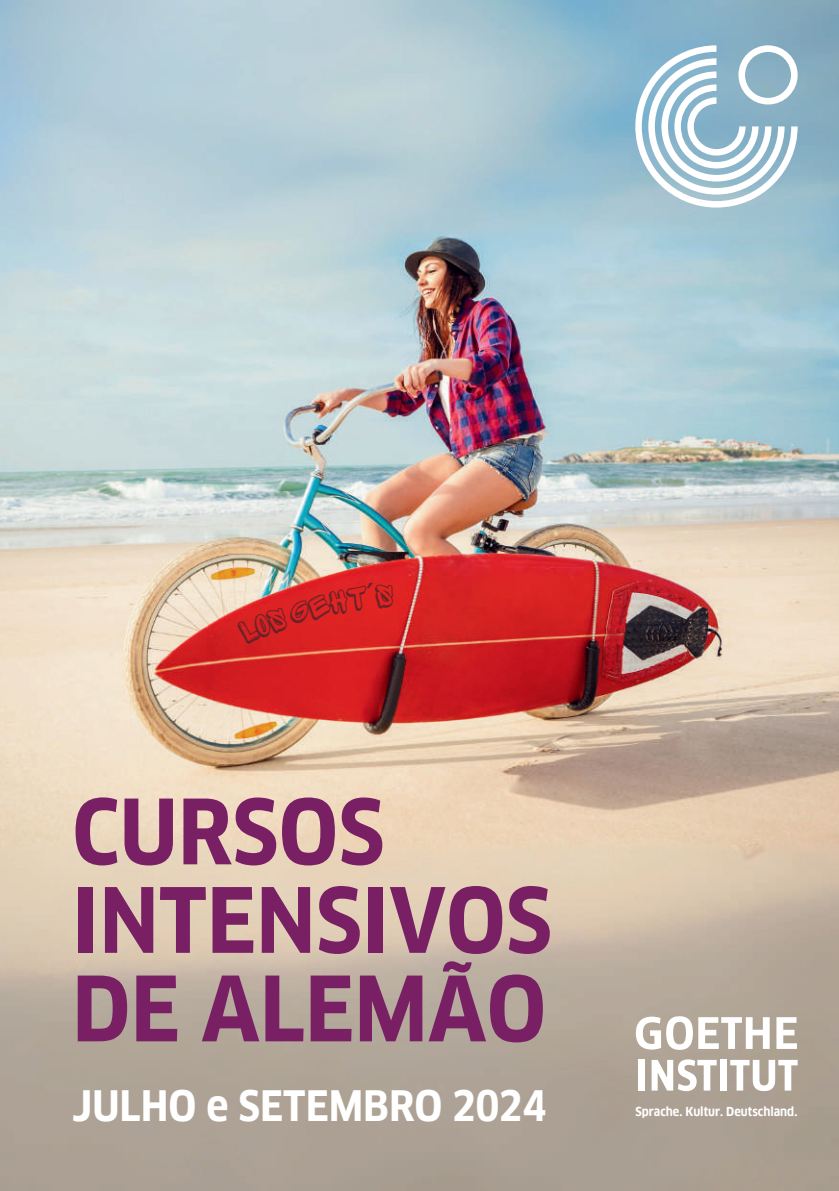
<style>
.page{position:relative;width:839px;height:1191px;background:#fff}
.page>*{position:absolute;margin:0;border:0;box-sizing:border-box;transform-origin:0 0}
.t1{font:700 87.8px/88.4px "Goethe FF Clan";color:#792064}
.t2{font:700 41px "Goethe FF Clan";color:#fff}
.t3{font:700 12.2px "Goethe FF Clan";color:#fff}
</style>
<div class="page">
<img style="left:0;top:0;width:838px;height:1191px">
<svg style="left:635px;top:45px;width:162px;height:163px"></svg>
<svg style="left:635px;top:1016px;width:134px;height:34px"></svg>
<svg style="left:776px;top:1017px;width:20px;height:32px"></svg>
<div style="left:638px;top:1060px;width:7px;height:31px;background:#fff"></div>
<svg style="left:651px;top:1059px;width:65px;height:32px"></svg>
<div style="left:720px;top:1060px;width:6px;height:31px;background:#fff"></div>
<svg style="left:730px;top:1060px;width:67px;height:31px"></svg>
<svg style="left:236px;top:582px;width:158px;height:63px;background:#dc3332"></svg>
<h1 class="t1" style="left:72px;top:789px;width:481px">CURSOS<br>INTENSIVOS<br>DE ALEMÃO</h1>
<h2 class="t2" style="left:72px;top:1082px;width:476px">JULHO e SETEMBRO 2024</h2>
<p class="t3" style="left:635px;top:1104px;width:163px">Sprache. Kultur. Deutschland.</p>
</div>
